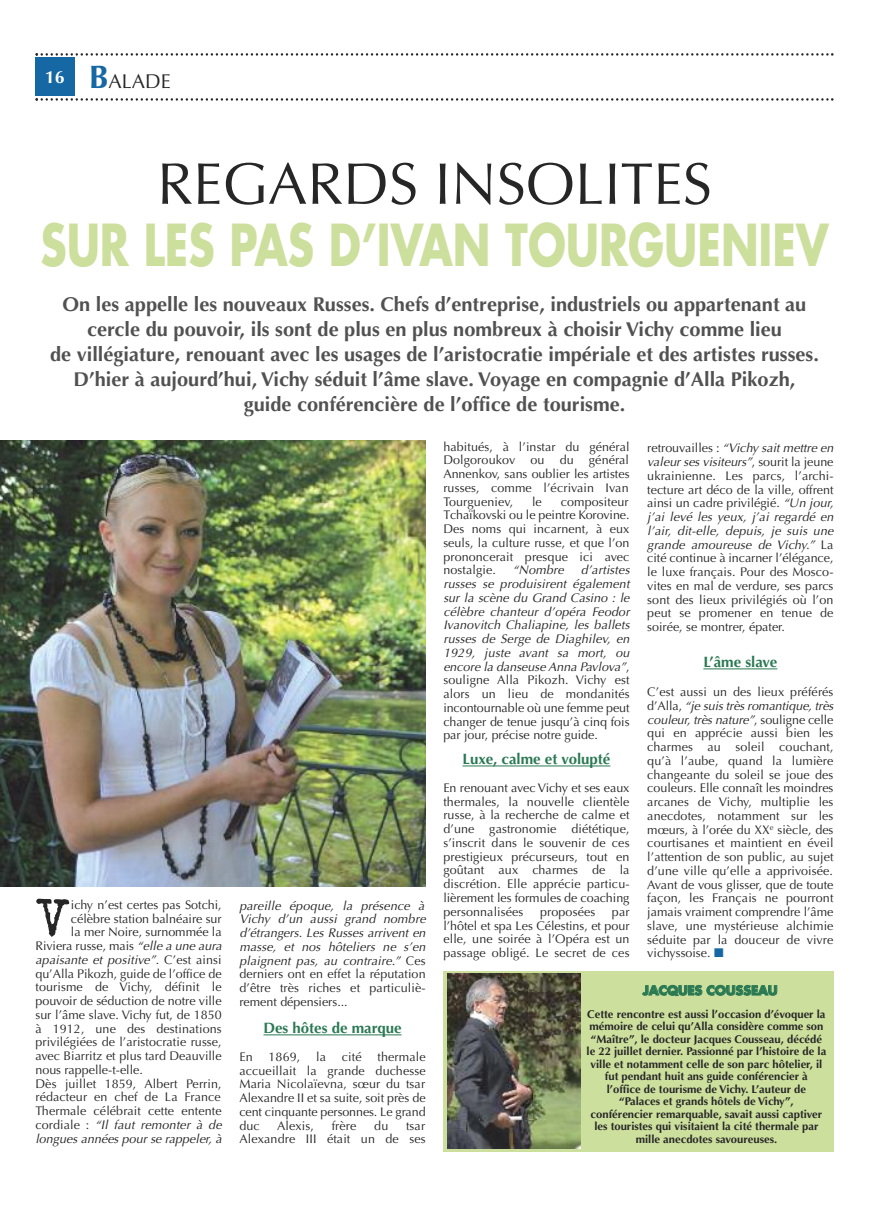
<style>
.page{position:relative;width:869px;height:1205px;background:#fff}
.page>*{position:absolute;margin:0;border:0;box-sizing:border-box;transform-origin:0 0}
.t1{font:63px "Trixie";color:#272627}
.t2{font:58.75px "Optima";color:#272627}
.t3{font:700 56.25px "Futura";color:#ccdf9c;scale:.76 1}
.t4{font:20px/25px "Optima Bold TT";color:#525152;text-align:center}
.t5{font:20px "Optima";color:#272627}
.t6{font:17.5px "Optima Bold TT";color:#fff}
.t7{font:700 15px "Optima";color:#2a7953}
.t8{font:12.5px/13.8px "Optima";letter-spacing:.005em;color:#272627;text-align:justify}
.t9{font:italic 12.5px/13.8px "Optima";letter-spacing:.01em;color:#272627;text-align:justify}
.t10{font:700 12.5px "Futura";color:#2a7953}
.t11{font:11.25px/12.5px "Optima Bold TT";color:#272627;text-align:center}
.s1{font-family:"Optima Bold TT";font-size:32.5px;color:#1668a4}
.s2{font-style:italic}
.s3{color:#1668a4}
.s4{font-style:normal}
</style>
<div class="page">
<svg style="left:35px;top:53px;width:798px;height:3px"></svg>
<svg style="left:35px;top:98px;width:798px;height:3px"></svg>
<div style="left:35px;top:57px;width:39px;height:39px;background:#1668a4"></div>
<hr style="left:263px;top:1034px;width:138px;height:1px;background:#2a7953">
<hr style="left:462px;top:765px;width:148px;height:1px;background:#2a7953">
<hr style="left:703px;top:668px;width:74px;height:1px;background:#2a7953">
<div style="left:443px;top:971px;width:390px;height:181px;background:#ccdf9c"></div>
<img style="left:0;top:440px;width:425px;height:446px">
<img style="left:447px;top:973px;width:133px;height:175px">
<h3 class="t6" style="left:45px;top:66px;width:21px">16</h3>
<h3 class="t5" style="left:89px;top:73px;width:84px"><span class="s1">B</span>ALADE</h3>
<h2 class="t2" style="left:157px;top:160px;width:556px">REGARDS INSOLITES</h2>
<h3 class="t3" style="left:40px;top:219px;width:1038px">SUR LES PAS D’IVAN TOURGUENIEV</h3>
<p class="t4" style="left:50px;top:292px;width:770px">On les appelle les nouveaux Russes. Chefs d’entreprise, industriels ou appartenant au cercle du pouvoir, ils sont de plus en plus nombreux à choisir Vichy comme lieu<br>de villégiature, renouant avec les usages de l’aristocratie impériale et des artistes russes.<br>D’hier à aujourd’hui, Vichy séduit l’âme slave. Voyage en compagnie d’Alla Pikozh, guide conférencière de l’office de tourisme.</p>
<p class="t8" style="left:647px;top:442px;width:188px">retrouvailles : <span class="s2">“Vichy sait mettre en valeur ses visiteurs”</span>, sourit la jeune ukrainienne. Les parcs, l’archi&shy;tecture art déco de la ville, offrent ainsi un cadre privilégié. <span class="s2">“Un jour, j’ai levé les yeux, j’ai regardé en l’air, dit-elle, depuis, je suis une grande amoureuse de Vichy.”</span> La cité continue à incarner l’élégance, le luxe français. Pour des Mosco&shy;vites en mal de verdure, ses parcs sont des lieux privilégiés où l’on peut se promener en tenue de soirée, se montrer, épater.</p>
<p class="t7" style="left:703px;top:656px;width:75px">L’âme slave</p>
<p class="t8" style="left:647px;top:686px;width:188px">C’est aussi un des lieux préférés d’Alla, <span class="s2">“je suis très romantique, très couleur, très nature”</span>, souligne celle qui en apprécie aussi bien les charmes au soleil couchant, qu’à l’aube, quand la lumière changeante du soleil se joue des couleurs. Elle connaît les moindres arcanes de Vichy, multiplie les anecdotes, notamment sur les mœurs, à l’orée du XX<sup>e</sup> siècle, des courtisanes et maintient en éveil l’attention de son public, au sujet d’une ville qu’elle a apprivoisée.<br>Avant de vous glisser, que de toute façon, les Français ne pourront jamais vraiment comprendre l’âme slave, une mystérieuse alchimie séduite par la douceur de vivre vichyssoise. <span class="s3">■</span></p>
<p class="t10" style="left:642px;top:984px;width:136px">JACQUES COUSSEAU</p>
<p class="t11" style="left:586px;top:1008px;width:241px">Cette rencontre est aussi l’occasion d’évoquer la mémoire de celui qu’Alla considère comme son “Maître”, le docteur Jacques Cousseau, décédé le 22 juillet dernier. Passionné par l’histoire de la ville et notamment celle de son parc hôtelier, il fut pendant huit ans guide conférencier à l’office de tourisme de Vichy. L’auteur de “Palaces et grands hôtels de Vichy”,<br>conférencier remarquable, savait aussi captiver les touristes qui visitaient la cité thermale par mille anecdotes savoureuses.</p>
<p class="t8" style="left:443px;top:441px;width:188px">habitués, à l’instar du général Dolgoroukov ou du général Annenkov, sans oublier les artistes russes, comme l’écrivain Ivan Tourgueniev,</p>
<p class="t8" style="left:531px;top:496px;width:11px">le</p>
<p class="t8" style="left:443px;top:496px;width:188px;text-indent:117px">compositeur Tchaïkovski ou le peintre Korovine.<br>Des noms qui incarnent, à eux seuls, la culture russe, et que l’on prononcerait presque ici avec nostalgie.</p>
<p class="t9" style="left:443px;top:564px;width:188px;text-indent:137px">d’artistes russes se produisirent également sur la scène du Grand Casino : le célèbre chanteur d’opéra Feodor Ivanovitch Chaliapine, les ballets russes de Serge de Diaghilev, en 1929, juste avant sa mort, ou encore la danseuse Anna Pavlova”<span class="s4">, souligne Alla Pikozh. Vichy est alors un lieu de mondanités incontournable où une femme peut changer de tenue jusqu’à cinq fois par jour, précise notre guide.</span></p>
<p class="t7" style="left:462px;top:753px;width:149px">Luxe, calme et volupté</p>
<p class="t8" style="left:443px;top:782px;width:188px">En renouant avec Vichy et ses eaux thermales, la nouvelle clientèle russe, à la recherche de calme et d’une gastronomie diététique, s’inscrit dans le souvenir de ces prestigieux précurseurs, tout en goûtant aux charmes de la discrétion. Elle apprécie particu&shy;lièrement les formules de coaching personnalisées</p>
<p class="t9" style="left:512px;top:564px;width:53px">“Nombre</p>
<h1 class="t1" style="left:35px;top:878px;width:36px">V</h1>
<p class="t8" style="left:71px;top:899px;width:152px">ichy n’est certes pas Sotchi,</p>
<p class="t9" style="left:239px;top:900px;width:188px">pareille époque, la présence à Vichy d’un aussi grand nombre d’étrangers. Les Russes arrivent en masse, et nos hôteliers ne s’en plaignent pas, au contraire.” <span class="s4">Ces derniers ont en effet la réputation d’être très riches et particuliè&shy;rement dépensiers...</span></p>
<p class="t7" style="left:263px;top:1022px;width:139px">Des hôtes de marque</p>
<p class="t8" style="left:239px;top:1051px;width:15px">En</p>
<p class="t8" style="left:268px;top:1051px;width:33px">1869,</p>
<p class="t8" style="left:316px;top:1051px;width:11px">la</p>
<p class="t8" style="left:342px;top:1051px;width:21px">cité</p>
<p class="t8" style="left:540px;top:906px;width:57px">proposées</p>
<p class="t8" style="left:443px;top:906px;width:188px;text-indent:168px">par l’hôtel et spa Les Célestins, et pour elle, une soirée à l’Opéra est un passage obligé. Le secret de ces</p>
<p class="t8" style="left:71px;top:913px;width:152px">célèbre station balnéaire sur</p>
<p class="t8" style="left:71px;top:926px;width:152px">la mer Noire, surnommée la</p>
<p class="t8" style="left:35px;top:940px;width:187px">Riviera russe, mais <span class="s2">“elle a une aura</span></p>
<p class="t9" style="left:35px;top:954px;width:188px">apaisante et positive”<span class="s4">. C’est ainsi</span></p>
<p class="t8" style="left:35px;top:968px;width:188px">qu’Alla Pikozh, guide de l’office de</p>
<p class="t8" style="left:35px;top:981px;width:188px">tourisme de Vichy, définit le</p>
<p class="t8" style="left:35px;top:995px;width:188px">pouvoir de séduction de notre ville</p>
<p class="t8" style="left:35px;top:1009px;width:188px">sur l’âme slave. Vichy fut, de 1850</p>
<p class="t8" style="left:35px;top:1023px;width:188px">à 1912, une des destinations</p>
<p class="t8" style="left:35px;top:1036px;width:188px">privilégiées de l’aristocratie russe,</p>
<p class="t8" style="left:35px;top:1050px;width:188px">avec Biarritz et plus tard Deauville</p>
<p class="t8" style="left:35px;top:1064px;width:109px">nous rappelle-t-elle.</p>
<p class="t8" style="left:35px;top:1078px;width:188px">Dès juillet 1859, Albert Perrin,</p>
<p class="t8" style="left:35px;top:1091px;width:187px">rédacteur en chef de La France</p>
<p class="t8" style="left:35px;top:1105px;width:188px">Thermale célébrait cette entente</p>
<p class="t9" style="left:35px;top:1119px;width:187px"><span class="s4">cordiale :</span> “Il faut remonter à de</p>
<p class="t9" style="left:35px;top:1133px;width:187px">longues années pour se rappeler, à</p>
<p class="t8" style="left:239px;top:1051px;width:188px;text-indent:138px">thermale accueillait la grande duchesse Maria Nicolaïevna, sœur du tsar Alexandre II et sa suite, soit près de cent cinquante personnes. Le grand duc</p>
<p class="t8" style="left:277px;top:1120px;width:38px">Alexis,</p>
<p class="t8" style="left:331px;top:1120px;width:26px">frère</p>
<p class="t8" style="left:374px;top:1120px;width:16px">du</p>
<p class="t8" style="left:239px;top:1120px;width:188px;text-align:right">tsar<br>Alexandre III était un de ses</p>
</div>
